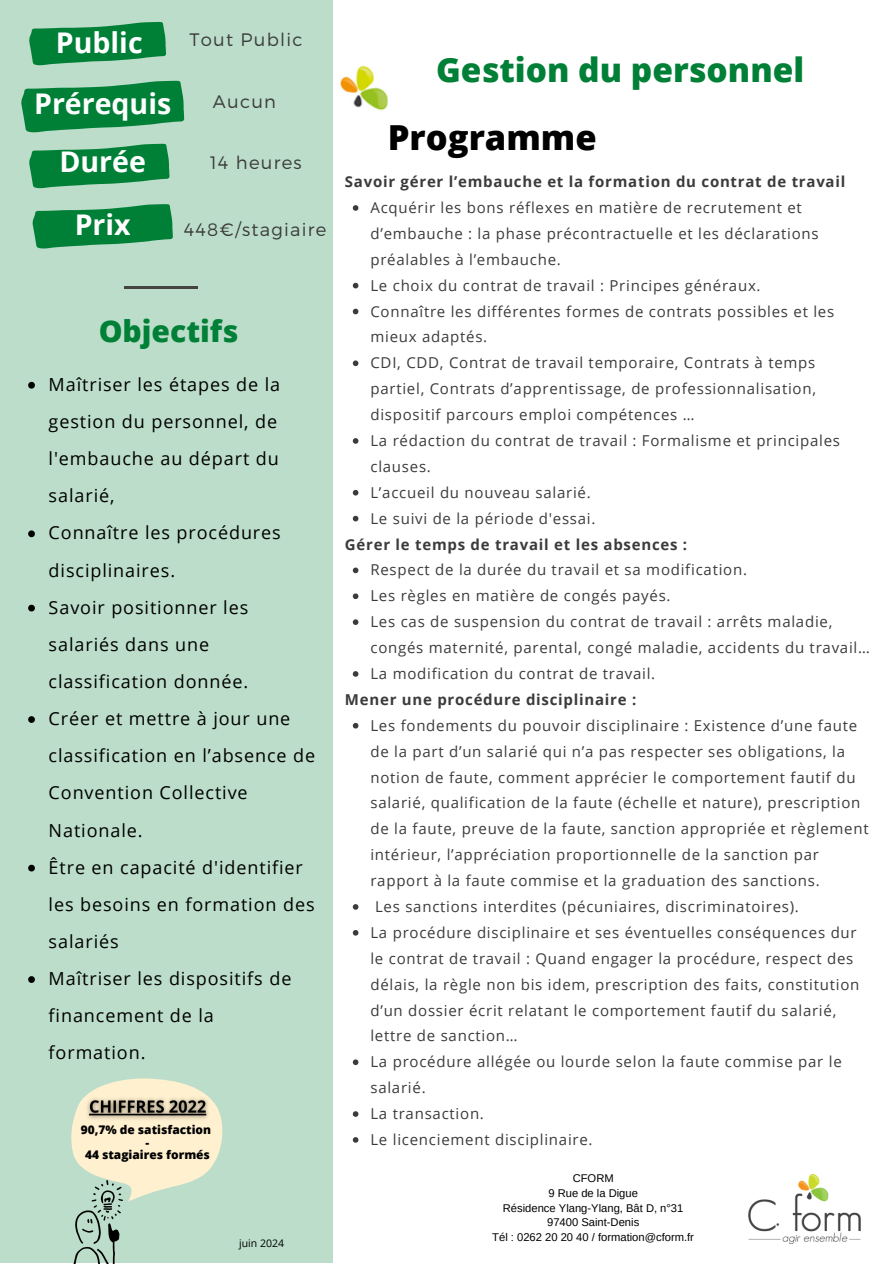
<style>
.page{position:relative;width:894px;height:1264px;background:#fff}
.page>*{position:absolute;margin:0;border:0;box-sizing:border-box;transform-origin:0 0}
.t1{font:800 34.5px "Open Sans";color:#000}
.t2{font:800 33.45px "Open Sans";color:#008037}
.t3{font:800 30px "Open Sans";color:#008037}
.t4{font:700 28.5px "Open Sans";color:#fff}
.t5{font:18px/37.2px "Open Sans";letter-spacing:.05em;color:#000}
.t6{font:300 18px "Montserrat";letter-spacing:.07em;color:#3b3b3b}
.t7{font:15px/25.8px "Open Sans";letter-spacing:.05em;color:#3b3b3b}
.t8{font:700 15px "Open Sans";letter-spacing:.05em;color:#3b3b3b}
.t9{font:800 11.85px "Open Sans";color:#000}
.t10{font:11.25px "Arimo";color:#000}
.t11{font:10.5px "Open Sans";color:#000}
</style>
<div class="page">
<div style="left:0;top:0;width:333px;height:1262px;background:#bbddc9"></div>
<hr style="left:124px;top:287px;width:73px;height:1px;background:#444440">
<svg style="left:29px;top:22px;width:137px;height:43px"></svg>
<svg style="left:29px;top:144px;width:140px;height:44px"></svg>
<svg style="left:21px;top:81px;width:163px;height:51px"></svg>
<img style="left:748px;top:1174px;width:113px;height:69px">
<img style="left:339px;top:65px;width:49px;height:46px">
<svg style="left:32px;top:204px;width:141px;height:44px"></svg>
<svg style="left:28px;top:382px;width:7px;height:6px"></svg>
<svg style="left:28px;top:530px;width:7px;height:7px"></svg>
<svg style="left:28px;top:604px;width:7px;height:7px"></svg>
<svg style="left:28px;top:716px;width:7px;height:7px"></svg>
<svg style="left:28px;top:864px;width:7px;height:7px"></svg>
<svg style="left:28px;top:976px;width:7px;height:6px"></svg>
<svg style="left:353px;top:205px;width:5px;height:6px"></svg>
<svg style="left:353px;top:283px;width:5px;height:5px"></svg>
<svg style="left:353px;top:309px;width:5px;height:5px"></svg>
<svg style="left:353px;top:360px;width:5px;height:6px"></svg>
<svg style="left:353px;top:438px;width:5px;height:6px"></svg>
<svg style="left:353px;top:490px;width:5px;height:5px"></svg>
<svg style="left:353px;top:516px;width:5px;height:5px"></svg>
<svg style="left:353px;top:567px;width:5px;height:6px"></svg>
<svg style="left:353px;top:593px;width:5px;height:6px"></svg>
<svg style="left:353px;top:619px;width:5px;height:6px"></svg>
<svg style="left:353px;top:671px;width:5px;height:5px"></svg>
<svg style="left:353px;top:723px;width:5px;height:5px"></svg>
<svg style="left:353px;top:904px;width:5px;height:5px"></svg>
<svg style="left:353px;top:930px;width:5px;height:5px"></svg>
<svg style="left:353px;top:1059px;width:5px;height:6px"></svg>
<svg style="left:353px;top:1111px;width:5px;height:5px"></svg>
<svg style="left:353px;top:1137px;width:5px;height:5px"></svg>
<svg style="left:71px;top:1078px;width:152px;height:123px"></svg>
<img style="left:71px;top:1180px;width:52px;height:83px">
<img style="left:82px;top:1093px;width:130px;height:30px">
<p class="t4" style="left:56px;top:23px;width:88px">Public</p>
<p class="t6" style="left:189px;top:28px;width:115px">Tout Public</p>
<p class="t4" style="left:34px;top:83px;width:139px">Prérequis</p>
<p class="t6" style="left:213px;top:90px;width:65px">Aucun</p>
<p class="t4" style="left:59px;top:142px;width:88px">Durée</p>
<p class="t6" style="left:210px;top:151px;width:93px">14 heures</p>
<p class="t4" style="left:75px;top:204px;width:57px">Prix</p>
<p class="t6" style="left:184px;top:218px;width:144px">448€/stagiaire</p>
<p class="t3" style="left:99px;top:310px;width:141px">Objectifs</p>
<h3 class="t5" style="left:49px;top:365px;width:233px">Maîtriser les étapes de la gestion du personnel, de l'embauche au départ du salarié,</h3>
<p class="t5" style="left:49px;top:514px;width:234px">Connaître les procédures disciplinaires.</p>
<h3 class="t5" style="left:49px;top:588px;width:201px">Savoir positionner les salariés dans une classification donnée.</h3>
<p class="t5" style="left:49px;top:699px;width:268px">Créer et mettre à jour une classification en l’absence de<br>Convention Collective<br>Nationale.</p>
<h3 class="t5" style="left:49px;top:848px;width:267px">Être en capacité d'identifier les besoins en formation des salariés</h3>
<h3 class="t5" style="left:49px;top:959px;width:244px">Maîtriser les dispositifs de financement de la formation.</h3>
<p class="t9" style="left:81px;top:1121px;width:132px">90,7% de satisfaction</p>
<h4 class="t9" style="left:146px;top:1134px;width:5px">-</h4>
<p class="t9" style="left:85px;top:1146px;width:126px">44 stagiaires formés</p>
<p class="t11" style="left:239px;top:1235px;width:46px">juin 2024</p>
<p class="t2" style="left:436px;top:46px;width:369px">Gestion du personnel</p>
<p class="t1" style="left:387px;top:113px;width:210px">Programme</p>
<p class="t8" style="left:345px;top:171px;width:502px">Savoir gérer l’embauche et la formation du contrat de travail</p>
<h4 class="t7" style="left:370px;top:194px;width:449px">Acquérir les bons réflexes en matière de recrutement et d’embauche : la phase précontractuelle et les déclarations préalables à l’embauche.</h4>
<h2 class="t7" style="left:370px;top:272px;width:391px">Le choix du contrat de travail : Principes généraux.</h2>
<p class="t7" style="left:370px;top:298px;width:465px">Connaître les différentes formes de contrats possibles et les mieux adaptés.</p>
<h4 class="t7" style="left:370px;top:349px;width:447px;text-align:justify">CDI, CDD, Contrat de travail temporaire, Contrats à temps partiel, Contrats d’apprentissage, de professionnalisation, dispositif parcours emploi compétences …</h4>
<h2 class="t7" style="left:370px;top:427px;width:471px">La rédaction du contrat de travail : Formalisme et principales clauses.</h2>
<h4 class="t7" style="left:370px;top:479px;width:222px">L’accueil du nouveau salarié.</h4>
<h5 class="t7" style="left:370px;top:505px;width:226px">Le suivi de la période d'essai.</h5>
<p class="t8" style="left:345px;top:533px;width:344px">Gérer le temps de travail et les absences :</p>
<p class="t7" style="left:370px;top:556px;width:378px">Respect de la durée du travail et sa modification.</p>
<p class="t7" style="left:370px;top:582px;width:301px">Les règles en matière de congés payés.</p>
<p class="t7" style="left:370px;top:608px;width:501px">Les cas de suspension du contrat de travail : arrêts maladie, congés maternité, parental, congé maladie, accidents du travail…</p>
<p class="t7" style="left:370px;top:660px;width:286px">La modification du contrat de travail.</p>
<p class="t8" style="left:345px;top:689px;width:293px">Mener une procédure disciplinaire :</p>
<p class="t7" style="left:370px;top:712px;width:499px">Les fondements du pouvoir disciplinaire : Existence d’une faute de la part d’un salarié qui n’a pas respecter ses obligations, la notion de faute, comment apprécier le comportement fautif du salarié, qualification de la faute (échelle et nature), prescription de la faute, preuve de la faute, sanction appropriée et règlement intérieur, l’appréciation proportionnelle de la sanction par rapport à la faute commise et la graduation des sanctions.</p>
<h5 class="t7" style="left:375px;top:893px;width:425px">Les sanctions interdites (pécuniaires, discriminatoires).</h5>
<p class="t7" style="left:370px;top:919px;width:490px">La procédure disciplinaire et ses éventuelles conséquences dur le contrat de travail : Quand engager la procédure, respect des délais, la règle non bis idem, prescription des faits, constitution d’un dossier écrit relatant le comportement fautif du salarié, lettre de sanction…</p>
<p class="t7" style="left:370px;top:1048px;width:472px">La procédure allégée ou lourde selon la faute commise par le salarié.</p>
<p class="t7" style="left:370px;top:1100px;width:115px">La transaction.</p>
<p class="t7" style="left:370px;top:1126px;width:223px">Le licenciement disciplinaire.</p>
<h5 class="t10" style="left:572px;top:1171px;width:43px">CFORM</h5>
<p class="t10" style="left:548px;top:1186px;width:91px">9 Rue de la Digue</p>
<p class="t10" style="left:502px;top:1201px;width:182px">Résidence Ylang-Ylang, Bât D, n°31</p>
<p class="t10" style="left:547px;top:1216px;width:94px">97400 Saint-Denis</p>
<p class="t10" style="left:492px;top:1231px;width:203px">Tél : 0262 20 20 40 / formation@cform.fr</p>
</div>
